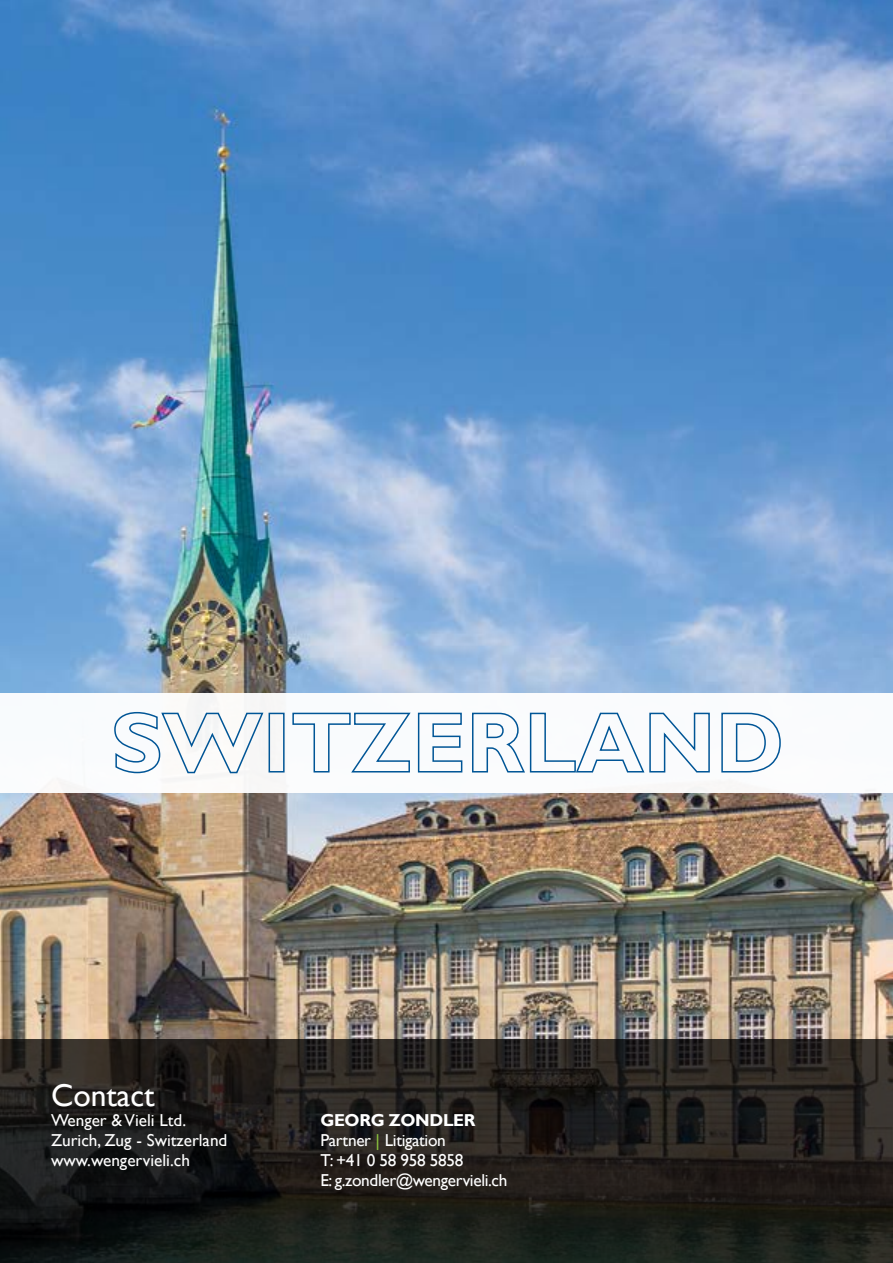
<style>
.page{position:relative;width:893px;height:1263px;background:#fff}
.page>*{position:absolute;margin:0;border:0;box-sizing:border-box;transform-origin:0 0}
.t1{font:31.5px "Gill Sans";color:#fff}
.t2{font:17.25px/19.8px "Gill Sans";letter-spacing:-.02em;color:#fff}
.t3{font:17.25px/19.8px "Gill Sans";color:#fff}
.s1{font-weight:700}
.s2{color:#8cc63f}
</style>
<div class="page">
<img style="left:0;top:0;width:893px;height:1039px">
<svg style="left:0;top:1039px;width:893px;height:224px;background:#1f1e1b"></svg>
<div style="left:0;top:693px;width:893px;height:100px;background:#fff"></div>
<svg style="left:114px;top:711px;width:151px;height:63px"></svg>
<div style="left:269px;top:713px;width:16px;height:59px;border:2px solid #005596"></div>
<svg style="left:292px;top:712px;width:171px;height:61px"></svg>
<svg style="left:472px;top:712px;width:238px;height:61px"></svg>
<svg style="left:721px;top:712px;width:60px;height:61px"></svg>
<h1 class="t1" style="left:51px;top:1077px;width:105px">Contact</h1>
<p class="t3" style="left:51px;top:1110px;width:178px">Wenger &amp; Vieli Ltd.<br>Zurich, Zug - Switzerland www.wengervieli.ch</p>
<p class="t2" style="left:320px;top:1111px;width:189px"><span class="s1">GEORG ZONDLER<br></span>Partner <span class="s2">|</span> Litigation<br>T: +41 0 58 958 5858<br>E: g.zondler@wengervieli.ch</p>
</div>
